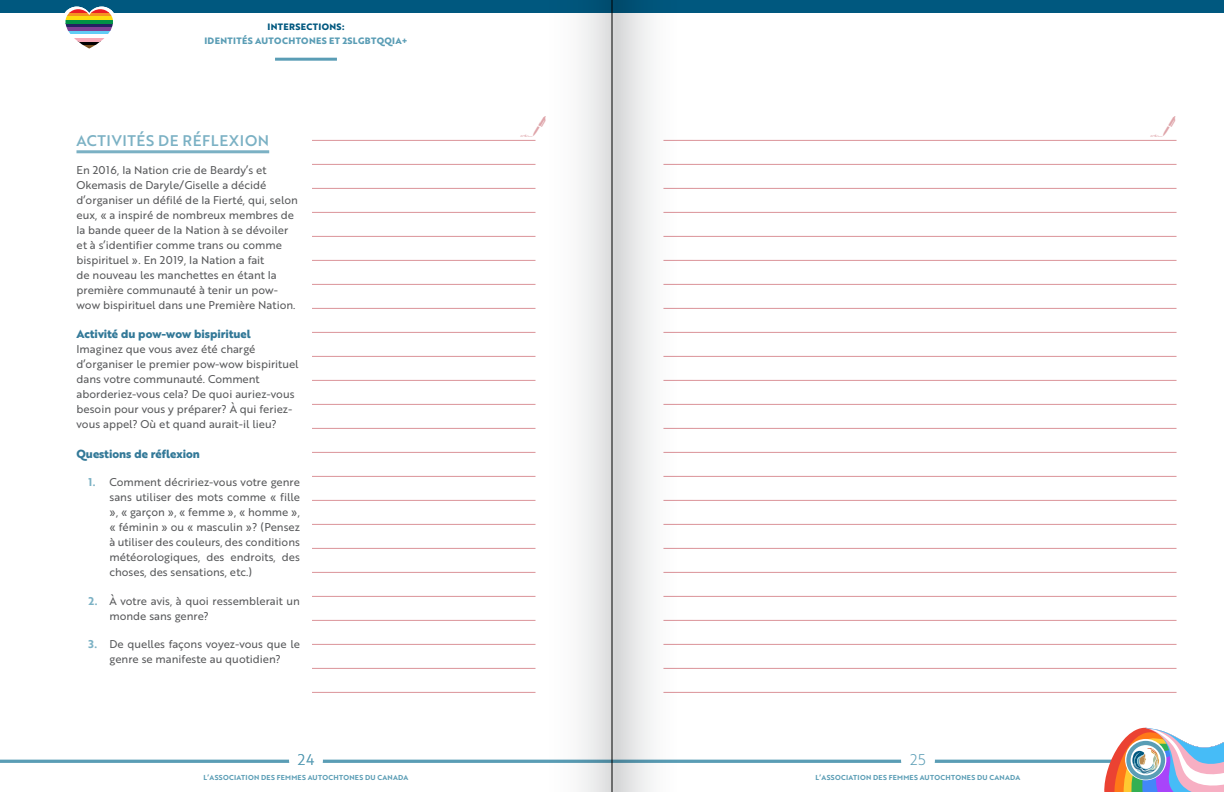
<style>
.page{position:relative;width:1224px;height:792px;background:#fff}
.page>*{position:absolute;margin:0;border:0;box-sizing:border-box;transform-origin:0 0}
.t1{font:28px "CLICK Regular";color:#dfa5aa}
.t2{font:15px "Brother 1816 Medium";letter-spacing:.04em;color:#7bb1c4}
.t3{font:15px "Brother 1816 Light";color:#5a9db5}
.t4{font:700 11.5px "Brother 1816 Extra";color:#337998}
.t5{font:11px/15px "Brother 1816 Regular";color:#58595b}
.t6{font:700 9px "Brother 1816 Extra";letter-spacing:.04em;color:#5a9db5}
.t7{font:700 9px "Brother 1816 Extra";letter-spacing:.04em;color:#00587f}
.t8{font:7px "Brother 1816 Bold";letter-spacing:.04em;color:#5a9db5}
.s1{font-family:"Brother 1816 Bold";color:#7bb1c4}
</style>
<div class="page">
<div style="left:0;top:0;width:612px;height:13px;background:#00587f"></div>
<div style="left:612px;top:0;width:612px;height:13px;background:#00587f"></div>
<hr style="left:62px;top:7px;width:54px;height:3px;background:#fff">
<svg style="left:0;top:691px;width:1224px;height:101px"></svg>
<hr style="left:275px;top:58px;width:62px;height:3px;background:#5a9db5">
<hr style="left:65px;top:42px;width:48px;height:3px;background:#000">
<svg style="left:74px;top:38px;width:30px;height:4px"></svg>
<hr style="left:65px;top:31px;width:48px;height:3px;background:#60cdf5">
<hr style="left:65px;top:27px;width:48px;height:4px;background:#804194">
<svg style="left:65px;top:23px;width:48px;height:4px"></svg>
<hr style="left:65px;top:20px;width:48px;height:3px;background:#029246">
<hr style="left:65px;top:16px;width:48px;height:4px;background:#fddb0f">
<hr style="left:65px;top:13px;width:48px;height:3px;background:#f59121">
<svg style="left:65px;top:9px;width:48px;height:4px"></svg>
<svg style="left:83px;top:45px;width:13px;height:4px"></svg>
<hr style="left:76px;top:150px;width:193px;height:3px;background:#7bb1c4">
<hr style="left:312px;top:140px;width:224px;height:1px;background:#db9399">
<hr style="left:312px;top:164px;width:224px;height:1px;background:#db9399">
<hr style="left:312px;top:188px;width:224px;height:1px;background:#db9399">
<hr style="left:312px;top:212px;width:224px;height:1px;background:#db9399">
<hr style="left:312px;top:236px;width:224px;height:1px;background:#db9399">
<hr style="left:312px;top:260px;width:224px;height:1px;background:#db9399">
<hr style="left:312px;top:284px;width:224px;height:1px;background:#db9399">
<hr style="left:312px;top:308px;width:224px;height:1px;background:#db9399">
<hr style="left:312px;top:332px;width:224px;height:1px;background:#db9399">
<hr style="left:312px;top:356px;width:224px;height:1px;background:#db9399">
<hr style="left:312px;top:380px;width:224px;height:1px;background:#db9399">
<hr style="left:312px;top:404px;width:224px;height:1px;background:#db9399">
<hr style="left:312px;top:428px;width:224px;height:1px;background:#db9399">
<hr style="left:312px;top:452px;width:224px;height:1px;background:#db9399">
<hr style="left:312px;top:476px;width:224px;height:1px;background:#db9399">
<hr style="left:312px;top:500px;width:224px;height:1px;background:#db9399">
<hr style="left:312px;top:524px;width:224px;height:1px;background:#db9399">
<hr style="left:312px;top:548px;width:224px;height:1px;background:#db9399">
<hr style="left:312px;top:572px;width:224px;height:1px;background:#db9399">
<hr style="left:312px;top:596px;width:224px;height:1px;background:#db9399">
<hr style="left:312px;top:620px;width:224px;height:1px;background:#db9399">
<hr style="left:312px;top:644px;width:224px;height:1px;background:#db9399">
<hr style="left:312px;top:668px;width:224px;height:1px;background:#db9399">
<hr style="left:312px;top:692px;width:224px;height:1px;background:#db9399">
<hr style="left:663px;top:140px;width:514px;height:1px;background:#db9399">
<hr style="left:663px;top:164px;width:514px;height:1px;background:#db9399">
<hr style="left:663px;top:188px;width:514px;height:1px;background:#db9399">
<hr style="left:663px;top:212px;width:514px;height:1px;background:#db9399">
<hr style="left:663px;top:236px;width:514px;height:1px;background:#db9399">
<hr style="left:663px;top:260px;width:514px;height:1px;background:#db9399">
<hr style="left:663px;top:284px;width:514px;height:1px;background:#db9399">
<hr style="left:663px;top:308px;width:514px;height:1px;background:#db9399">
<hr style="left:663px;top:332px;width:514px;height:1px;background:#db9399">
<hr style="left:663px;top:356px;width:514px;height:1px;background:#db9399">
<hr style="left:663px;top:380px;width:514px;height:1px;background:#db9399">
<hr style="left:663px;top:404px;width:514px;height:1px;background:#db9399">
<hr style="left:663px;top:428px;width:514px;height:1px;background:#db9399">
<hr style="left:663px;top:452px;width:514px;height:1px;background:#db9399">
<hr style="left:663px;top:476px;width:514px;height:1px;background:#db9399">
<hr style="left:663px;top:500px;width:514px;height:1px;background:#db9399">
<hr style="left:663px;top:524px;width:514px;height:1px;background:#db9399">
<hr style="left:663px;top:548px;width:514px;height:1px;background:#db9399">
<hr style="left:663px;top:572px;width:514px;height:1px;background:#db9399">
<hr style="left:663px;top:596px;width:514px;height:1px;background:#db9399">
<hr style="left:663px;top:620px;width:514px;height:1px;background:#db9399">
<hr style="left:663px;top:644px;width:514px;height:1px;background:#db9399">
<hr style="left:663px;top:668px;width:514px;height:1px;background:#db9399">
<hr style="left:663px;top:692px;width:514px;height:1px;background:#db9399">
<svg style="left:540px;top:0;width:153px;height:792px"></svg>
<hr style="left:612px;top:0;width:1px;height:792px;background:#000">
<p class="t7" style="left:268px;top:20px;width:78px">INTERSECTIONS:</p>
<p class="t6" style="left:204px;top:34px;width:205px">IDENTITÉS AUTOCHTONES ET 2SLGBTQQIA+</p>
<h2 class="t2" style="left:76px;top:129px;width:194px">ACTIVITÉS DE RÉFLEXION</h2>
<p class="t5" style="left:76px;top:162px;width:223px">En 2016, la Nation crie de Beardy’s et Okemasis de Daryle/Giselle a décidé d’organiser un défilé de la Fierté, qui, selon eux, « a inspiré de nombreux membres de la bande queer de la Nation à se dévoiler et à s’identifier comme trans ou comme bispirituel ». En 2019, la Nation a fait<br>de nouveau les manchettes en étant la première communauté à tenir un pow&shy;wow bispirituel dans une Première Nation.</p>
<p class="t4" style="left:76px;top:325px;width:176px">Activité du pow-wow bispirituel</p>
<p class="t5" style="left:76px;top:341px;width:224px">Imaginez que vous avez été chargé d’organiser le premier pow-wow bispirituel dans votre communauté. Comment aborderiez-vous cela? De quoi auriez-vous besoin pour vous y préparer? À qui feriez&shy;vous appel? Où et quand aurait-il lieu?</p>
<p class="t4" style="left:76px;top:445px;width:125px">Questions de réflexion</p>
<p class="t5" style="left:109px;top:474px;width:192px;text-align:justify;text-indent:-21px"><span class="s1">1.</span> Comment décririez-vous votre genre sans utiliser des mots comme « fille », « garçon », « femme », « homme », « féminin » ou « masculin »? (Pensez à utiliser des couleurs, des conditions météorologiques, des endroits, des choses, des sensations, etc.)</p>
<p class="t5" style="left:109px;top:593px;width:192px;text-indent:-21px"><span class="s1">2.</span> À votre avis, à quoi ressemblerait un monde sans genre?</p>
<p class="t5" style="left:88px;top:636px;width:213px;text-align:center"><span class="s1">3.</span> De quelles façons voyez-vous que le genre se manifeste au quotidien?</p>
<h1 class="t1" style="left:519px;top:111px;width:29px">F</h1>
<h2 class="t3" style="left:298px;top:749px;width:18px">24</h2>
<h2 class="t3" style="left:910px;top:749px;width:17px">25</h2>
<p class="t8" style="left:204px;top:772px;width:206px">L’ASSOCIATION DES FEMMES AUTOCHTONES DU CANADA</p>
<p class="t8" style="left:816px;top:772px;width:206px">L’ASSOCIATION DES FEMMES AUTOCHTONES DU CANADA</p>
<h1 class="t1" style="left:1149px;top:111px;width:29px">F</h1>
</div>
